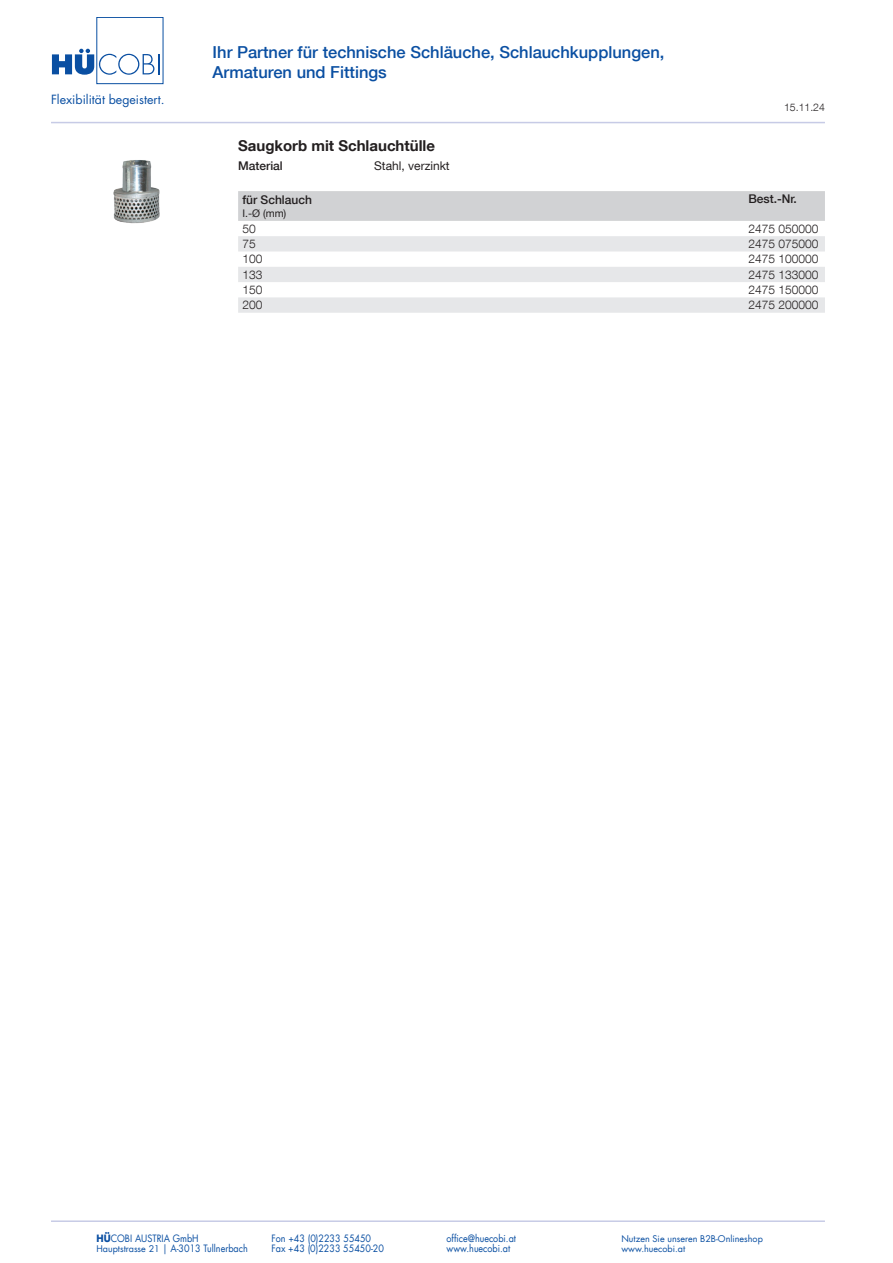
<style>
.page{position:relative;width:893px;height:1263px;background:#fff}
.page>*{position:absolute;margin:0;border:0;box-sizing:border-box;transform-origin:0 0}
.t1{font:500 16.5px/19.8px "Helvetica Neue LT Com";color:#0a4fa2}
.t2{font:700 15px "Helvetica Neue LT Com";color:#231f20}
.t3{font:12.3px "Futura LT";color:#0a4fa2}
.t4{font:300 12px "Helvetica Neue LT Com";color:#231f20}
.t5{font:500 12px "Helvetica Neue LT Com";color:#231f20}
.t6{font:12px "Helvetica Neue LT Com";color:#231f20}
.t7{font:300 10.5px "Helvetica Neue LT Com";color:#231f20}
.t8{font:10.5px "Helvetica Neue LT Com";color:#231f20}
.t9{font:9.9px "Futura LT";color:#0a4fa2;scale:.91 1}
.t10{font:9px "Futura LT";color:#0a4fa2}
.s1{font-weight:700}
.s2{font-size:9px}
</style>
<div class="page">
<hr style="left:51px;top:122px;width:774px;height:1px;background:#c7cbe6">
<hr style="left:51px;top:1220px;width:774px;height:2px;background:#c7cbe6">
<div style="left:96px;top:17px;width:67px;height:67px;border:1px solid #0a4fa2"></div>
<svg style="left:52px;top:49px;width:108px;height:26px"></svg>
<div style="left:238px;top:191px;width:587px;height:30px;background:#d1d2d4"></div>
<svg style="left:238px;top:236px;width:587px;height:77px;fill:#e6e7e9"></svg>
<img style="left:113px;top:160px;width:47px;height:64px">
<p class="t3" style="left:51px;top:91px;width:115px">Flexibilität begeistert.</p>
<h1 class="t1" style="left:213px;top:42px;width:453px">Ihr Partner für technische Schläuche, Schlauchkupplungen,<br>Armaturen und Fittings</h1>
<h2 class="t2" style="left:238px;top:136px;width:198px">Saugkorb mit Schlauchtülle</h2>
<p class="t5" style="left:238px;top:158px;width:46px">Material</p>
<p class="t6" style="left:374px;top:158px;width:77px">Stahl, verzinkt</p>
<p class="t5" style="left:242px;top:192px;width:71px">für Schlauch</p>
<p class="t8" style="left:242px;top:206px;width:45px">I.-Ø (mm)</p>
<p class="t7" style="left:784px;top:101px;width:42px">15.11.24</p>
<p class="t5" style="left:748px;top:192px;width:50px">Best.-Nr.</p>
<p class="t4" style="left:242px;top:221px;width:15px">50</p>
<p class="t4" style="left:748px;top:221px;width:72px">2475 050000</p>
<p class="t4" style="left:242px;top:237px;width:15px">75</p>
<p class="t4" style="left:748px;top:237px;width:72px">2475 075000</p>
<p class="t4" style="left:242px;top:252px;width:22px">100</p>
<p class="t4" style="left:748px;top:252px;width:72px">2475 100000</p>
<p class="t4" style="left:242px;top:267px;width:22px">133</p>
<p class="t4" style="left:748px;top:267px;width:72px">2475 133000</p>
<p class="t4" style="left:242px;top:282px;width:22px">150</p>
<p class="t4" style="left:748px;top:282px;width:72px">2475 150000</p>
<p class="t4" style="left:242px;top:298px;width:22px">200</p>
<p class="t4" style="left:748px;top:298px;width:72px">2475 200000</p>
<p class="t9" style="left:97px;top:1232px;width:114px"><span class="s1">HÜ</span>COBI AUSTRIA GmbH</p>
<p class="t9" style="left:271px;top:1232px;width:111px">Fon +43 (0)2233 55450</p>
<p class="t9" style="left:446px;top:1232px;width:78px">office@huecobi.at</p>
<p class="t10" style="left:621px;top:1233px;width:143px">Nutzen Sie unseren B2B-Onlineshop</p>
<p class="t9" style="left:97px;top:1242px;width:168px"><span class="s2">Hauptstrasse 21</span> | A-3013 Tullnerbach</p>
<p class="t9" style="left:271px;top:1242px;width:125px">Fax +43 (0)2233 55450-20</p>
<p class="t9" style="left:446px;top:1242px;width:72px">www.huecobi.at</p>
<p class="t10" style="left:621px;top:1243px;width:65px">www.huecobi.at</p>
</div>
